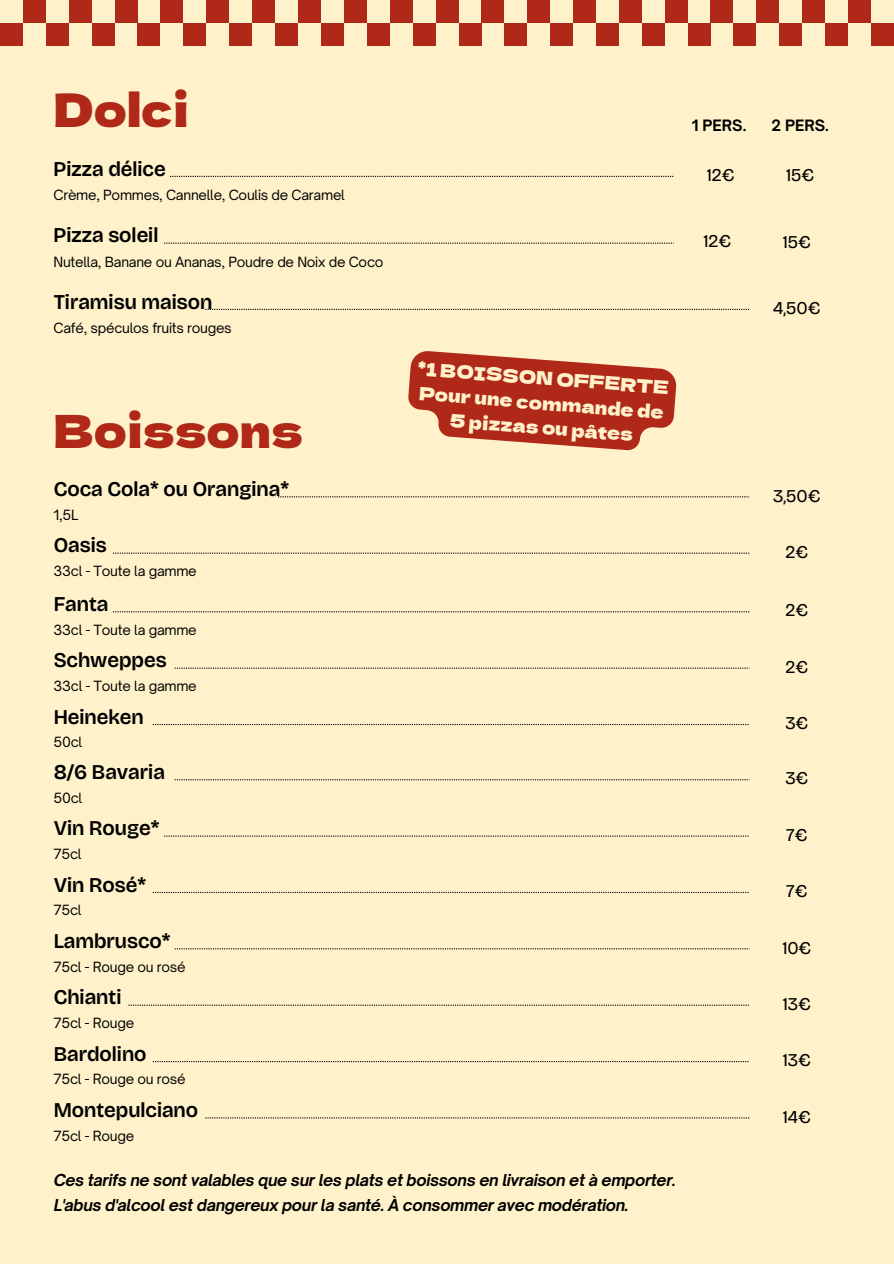
<style>
.page{position:relative;width:894px;height:1264px;background:#fff}
.page>*{position:absolute;margin:0;border:0;box-sizing:border-box;transform-origin:0 0}
.t1{font:45px "Dela Gothic One";color:#b02918}
.t2{font:600 21px "Bricolage Grotesque 28 pt";color:#000}
.t3{font:18px "Bricolage Grotesque 28 pt";color:#000}
.t4{font:18px/24.8px "Dela Gothic One";color:#fff2cb;text-align:center}
.t5{font:italic 700 15.75px/25.3px "Open Sauce One";letter-spacing:-.02em;color:#000}
.t6{font:700 15px "Open Sauce One";color:#000}
.t7{font:13.5px "Open Sauce One";letter-spacing:-.02em;color:#000}
</style>
<div class="page">
<div style="left:0;top:0;width:893px;height:1263px;background:#fff2cb"></div>
<div style="left:0;top:23px;width:23px;height:23px;background:#b02918"></div>
<div style="left:23px;top:0;width:23px;height:23px;background:#b02918"></div>
<div style="left:46px;top:23px;width:23px;height:23px;background:#b02918"></div>
<div style="left:69px;top:0;width:23px;height:23px;background:#b02918"></div>
<div style="left:92px;top:23px;width:22px;height:23px;background:#b02918"></div>
<div style="left:114px;top:0;width:23px;height:23px;background:#b02918"></div>
<div style="left:137px;top:23px;width:23px;height:23px;background:#b02918"></div>
<div style="left:160px;top:0;width:23px;height:23px;background:#b02918"></div>
<div style="left:183px;top:23px;width:23px;height:23px;background:#b02918"></div>
<div style="left:206px;top:0;width:23px;height:23px;background:#b02918"></div>
<div style="left:229px;top:23px;width:23px;height:23px;background:#b02918"></div>
<div style="left:252px;top:0;width:23px;height:23px;background:#b02918"></div>
<div style="left:275px;top:23px;width:23px;height:23px;background:#b02918"></div>
<div style="left:298px;top:0;width:23px;height:23px;background:#b02918"></div>
<div style="left:321px;top:23px;width:23px;height:23px;background:#b02918"></div>
<div style="left:344px;top:0;width:23px;height:23px;background:#b02918"></div>
<div style="left:367px;top:23px;width:22px;height:23px;background:#b02918"></div>
<div style="left:389px;top:0;width:23px;height:23px;background:#b02918"></div>
<div style="left:412px;top:23px;width:23px;height:23px;background:#b02918"></div>
<div style="left:435px;top:0;width:23px;height:23px;background:#b02918"></div>
<div style="left:458px;top:23px;width:23px;height:23px;background:#b02918"></div>
<div style="left:481px;top:0;width:23px;height:23px;background:#b02918"></div>
<div style="left:504px;top:23px;width:23px;height:23px;background:#b02918"></div>
<div style="left:527px;top:0;width:23px;height:23px;background:#b02918"></div>
<div style="left:550px;top:23px;width:23px;height:23px;background:#b02918"></div>
<div style="left:573px;top:0;width:23px;height:23px;background:#b02918"></div>
<div style="left:710px;top:0;width:23px;height:23px;background:#b02918"></div>
<div style="left:596px;top:23px;width:23px;height:23px;background:#b02918"></div>
<div style="left:733px;top:23px;width:23px;height:23px;background:#b02918"></div>
<div style="left:619px;top:0;width:23px;height:23px;background:#b02918"></div>
<div style="left:756px;top:0;width:23px;height:23px;background:#b02918"></div>
<div style="left:847px;top:0;width:23px;height:23px;background:#b02918"></div>
<div style="left:642px;top:23px;width:22px;height:23px;background:#b02918"></div>
<div style="left:779px;top:23px;width:23px;height:23px;background:#b02918"></div>
<div style="left:870px;top:23px;width:23px;height:23px;background:#b02918"></div>
<div style="left:664px;top:0;width:23px;height:23px;background:#b02918"></div>
<div style="left:802px;top:0;width:23px;height:23px;background:#b02918"></div>
<div style="left:687px;top:23px;width:23px;height:23px;background:#b02918"></div>
<div style="left:825px;top:23px;width:22px;height:23px;background:#b02918"></div>
<svg style="left:205px;top:309px;width:544px;height:1px"></svg>
<svg style="left:278px;top:496px;width:471px;height:1px"></svg>
<svg style="left:113px;top:552px;width:636px;height:1px"></svg>
<svg style="left:113px;top:611px;width:636px;height:1px"></svg>
<svg style="left:175px;top:667px;width:574px;height:1px"></svg>
<svg style="left:175px;top:779px;width:574px;height:1px"></svg>
<svg style="left:153px;top:724px;width:595px;height:1px"></svg>
<svg style="left:164px;top:835px;width:584px;height:1px"></svg>
<svg style="left:128px;top:1004px;width:620px;height:1px"></svg>
<svg style="left:153px;top:891px;width:595px;height:2px"></svg>
<svg style="left:153px;top:1061px;width:595px;height:1px"></svg>
<svg style="left:175px;top:948px;width:574px;height:1px"></svg>
<svg style="left:205px;top:1117px;width:544px;height:1px"></svg>
<svg style="left:170px;top:176px;width:503px;height:1px"></svg>
<svg style="left:164px;top:242px;width:508px;height:2px"></svg>
<svg style="left:408px;top:351px;width:268px;height:99px"></svg>
<h1 class="t1" style="left:54px;top:75px;width:136px">Dolci</h1>
<h2 class="t2" style="left:54px;top:152px;width:114px">Pizza délice</h2>
<p class="t7" style="left:54px;top:186px;width:293px">Crème, Pommes, Cannelle, Coulis de Caramel</p>
<h2 class="t2" style="left:54px;top:219px;width:106px">Pizza soleil</h2>
<p class="t7" style="left:54px;top:253px;width:331px">Nutella, Banane ou Ananas, Poudre de Noix de Coco</p>
<h2 class="t2" style="left:54px;top:285px;width:160px">Tiramisu maison</h2>
<p class="t7" style="left:54px;top:319px;width:180px">Café, spéculos fruits rouges</p>
<h1 class="t1" style="left:54px;top:396px;width:251px">Boissons</h1>
<h2 class="t2" style="left:54px;top:473px;width:237px">Coca Cola* ou Orangina*</h2>
<h2 class="t2" style="left:54px;top:529px;width:55px">Oasis</h2>
<p class="t7" style="left:54px;top:506px;width:26px">1,5L</p>
<p class="t7" style="left:54px;top:562px;width:145px">33cl - Toute la gamme</p>
<h2 class="t2" style="left:54px;top:588px;width:56px">Fanta</h2>
<p class="t7" style="left:54px;top:621px;width:145px">33cl - Toute la gamme</p>
<h2 class="t2" style="left:54px;top:644px;width:115px">Schweppes</h2>
<p class="t7" style="left:54px;top:677px;width:145px">33cl - Toute la gamme</p>
<h2 class="t2" style="left:54px;top:700px;width:92px">Heineken</h2>
<p class="t7" style="left:54px;top:733px;width:30px">50cl</p>
<h2 class="t2" style="left:54px;top:756px;width:113px">8/6 Bavaria</h2>
<p class="t7" style="left:54px;top:788px;width:30px">50cl</p>
<h2 class="t2" style="left:54px;top:812px;width:107px">Vin Rouge*</h2>
<p class="t7" style="left:54px;top:845px;width:30px">75cl</p>
<h2 class="t2" style="left:54px;top:868px;width:94px">Vin Rosé*</h2>
<p class="t7" style="left:54px;top:901px;width:30px">75cl</p>
<h2 class="t2" style="left:54px;top:925px;width:118px">Lambrusco*</h2>
<p class="t7" style="left:54px;top:957px;width:133px">75cl - Rouge ou rosé</p>
<h2 class="t2" style="left:54px;top:981px;width:69px">Chianti</h2>
<p class="t7" style="left:54px;top:1014px;width:82px">75cl - Rouge</p>
<h2 class="t2" style="left:54px;top:1037px;width:94px">Bardolino</h2>
<p class="t7" style="left:54px;top:1070px;width:133px">75cl - Rouge ou rosé</p>
<h2 class="t2" style="left:54px;top:1094px;width:146px">Montepulciano</h2>
<p class="t7" style="left:54px;top:1126px;width:82px">75cl - Rouge</p>
<h3 class="t4" style="left:418px;top:356px;width:253px;rotate:4deg">*1 BOISSON OFFERTE<br>Pour une commande de<br>5 pizzas ou pâtes</h3>
<p class="t5" style="left:54px;top:1167px;width:623px">Ces tarifs ne sont valables que sur les plats et boissons en livraison et à emporter.<br>L'abus d'alcool est dangereux pour la santé. À consommer avec modération.</p>
<p class="t6" style="left:691px;top:115px;width:56px">1 PERS.</p>
<p class="t6" style="left:771px;top:115px;width:59px">2 PERS.</p>
<h3 class="t3" style="left:706px;top:161px;width:29px">12€</h3>
<h3 class="t3" style="left:786px;top:162px;width:29px">15€</h3>
<h3 class="t3" style="left:703px;top:228px;width:29px">12€</h3>
<h3 class="t3" style="left:782px;top:228px;width:29px">15€</h3>
<h3 class="t3" style="left:773px;top:295px;width:49px">4,50€</h3>
<h3 class="t3" style="left:773px;top:482px;width:49px">3,50€</h3>
<h3 class="t3" style="left:785px;top:538px;width:24px">2€</h3>
<h3 class="t3" style="left:785px;top:597px;width:24px">2€</h3>
<h3 class="t3" style="left:785px;top:653px;width:24px">2€</h3>
<h3 class="t3" style="left:785px;top:709px;width:24px">3€</h3>
<h3 class="t3" style="left:785px;top:765px;width:24px">3€</h3>
<h3 class="t3" style="left:786px;top:821px;width:23px">7€</h3>
<h3 class="t3" style="left:786px;top:877px;width:23px">7€</h3>
<h3 class="t3" style="left:782px;top:934px;width:30px">10€</h3>
<h3 class="t3" style="left:782px;top:990px;width:30px">13€</h3>
<h3 class="t3" style="left:782px;top:1046px;width:30px">13€</h3>
<h3 class="t3" style="left:782px;top:1103px;width:29px">14€</h3>
</div>
